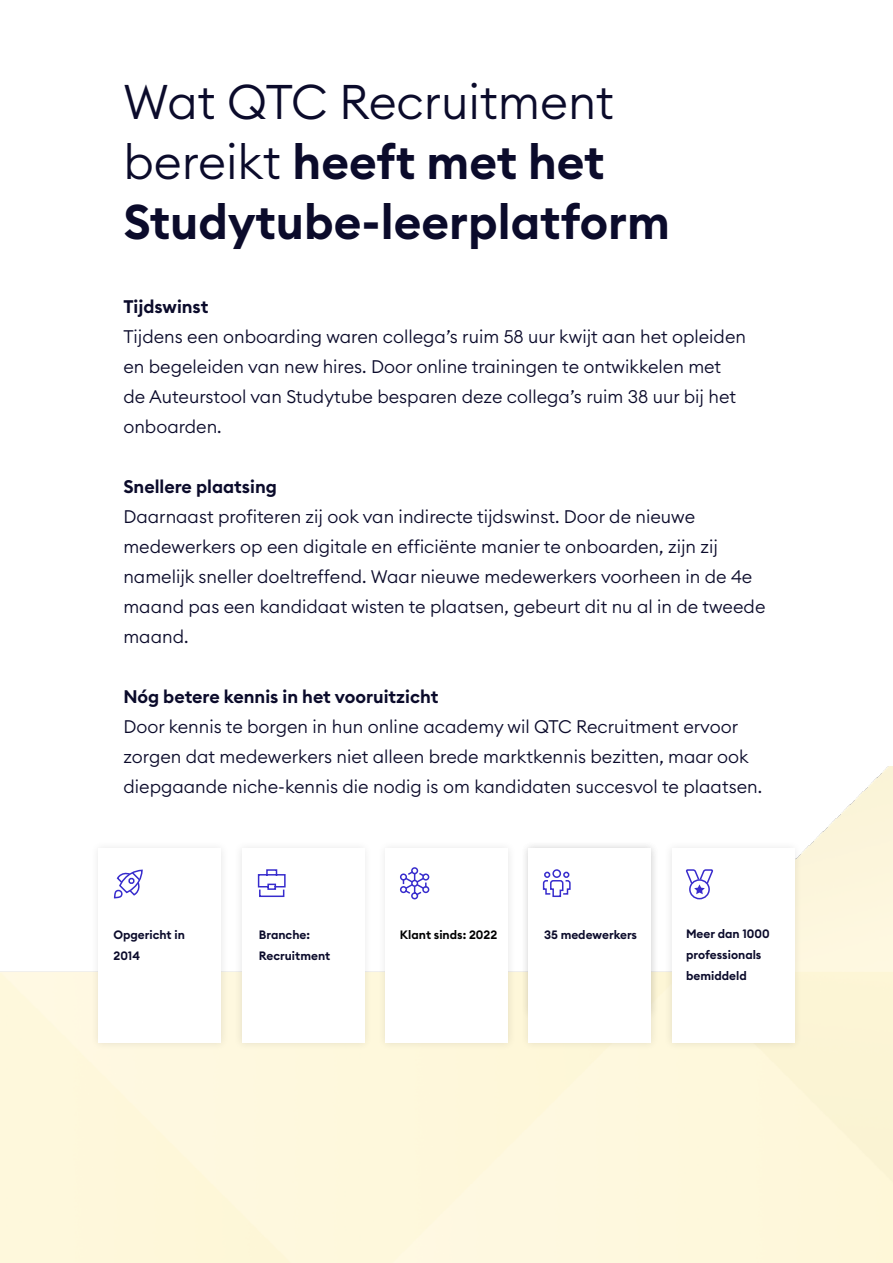
<style>
.page{position:relative;width:893px;height:1263px;background:#fff}
.page>*{position:absolute;margin:0;border:0;box-sizing:border-box;transform-origin:0 0}
.t1{font:600 48px/60px "Euclid Circular B";color:#0b0b2b}
.t2{font:300 18px/30px "Euclid Circular B";color:#0b0b2b}
.t3{font:600 18px "Euclid Circular B";color:#0b0b2b}
.t4{font:600 12px/21px "Euclid Circular B";color:#0b0b2b}
.t5{font:600 12px "Euclid Circular B";color:#000}
.s1{font-weight:300}
</style>
<div class="page">
<div style="left:90px;top:839px;width:140px;height:212px;background:#000;opacity:.1"></div>
<div style="left:99px;top:848px;width:122px;height:195px;background:#fff"></div>
<svg style="left:113px;top:869px;width:30px;height:30px"></svg>
<div style="left:520px;top:839px;width:140px;height:212px;background:#000;opacity:.1"></div>
<div style="left:528px;top:848px;width:123px;height:195px;background:#fff"></div>
<svg style="left:542px;top:869px;width:29px;height:28px"></svg>
<div style="left:233px;top:839px;width:140px;height:212px;background:#000;opacity:.1"></div>
<div style="left:242px;top:848px;width:123px;height:195px;background:#fff"></div>
<svg style="left:257px;top:869px;width:29px;height:28px"></svg>
<div style="left:376px;top:839px;width:141px;height:212px;background:#000;opacity:.1"></div>
<div style="left:385px;top:848px;width:123px;height:195px;background:#fff"></div>
<svg style="left:400px;top:867px;width:30px;height:33px"></svg>
<div style="left:663px;top:839px;width:140px;height:212px;background:#000;opacity:.1"></div>
<div style="left:672px;top:848px;width:122px;height:195px;background:#fff"></div>
<div style="left:689px;top:879px;width:21px;height:20px;border:2px solid #382bcc;border-radius:50%"></div>
<svg style="left:685px;top:869px;width:29px;height:25px"></svg>
<h1 class="t1" style="left:123px;top:72px;width:548px"><span class="s1">Wat QTC Recruitment bereikt</span> heeft met het<br>Studytube-leerplatform</h1>
<p class="t3" style="left:123px;top:295px;width:86px">Tijdswinst</p>
<p class="t2" style="left:123px;top:322px;width:624px">Tijdens een onboarding waren collega’s ruim 58 uur kwijt aan het opleiden en begeleiden van new hires. Door online trainingen te ontwikkelen met de Auteurstool van Studytube besparen deze collega’s ruim 38 uur bij het onboarden.</p>
<p class="t3" style="left:123px;top:475px;width:155px">Snellere plaatsing</p>
<p class="t2" style="left:123px;top:502px;width:643px">Daarnaast profiteren zij ook van indirecte tijdswinst. Door de nieuwe medewerkers op een digitale en efficiënte manier te onboarden, zijn zij namelijk sneller doeltreffend. Waar nieuwe medewerkers voorheen in de 4e maand pas een kandidaat wisten te plaatsen, gebeurt dit nu al in de tweede maand.</p>
<p class="t3" style="left:123px;top:685px;width:316px">Nóg betere kennis in het vooruitzicht</p>
<p class="t2" style="left:123px;top:712px;width:640px">Door kennis te borgen in hun online academy wil QTC Recruitment ervoor zorgen dat medewerkers niet alleen brede marktkennis bezitten, maar ook diepgaande niche-kennis die nodig is om kandidaten succesvol te plaatsen.</p>
<p class="t5" style="left:400px;top:927px;width:99px">Klant sinds: 2022</p>
<p class="t4" style="left:686px;top:924px;width:85px">Meer dan 1000 professionals bemiddeld</p>
<p class="t4" style="left:113px;top:924px;width:73px">Opgericht in<br>2014</p>
<p class="t4" style="left:554px;top:924px;width:79px">4 divisies m t</p>
<p class="t4" style="left:259px;top:925px;width:53px">Branche:</p>
<p class="t4" style="left:544px;top:924px;width:95px">35 medewerkers</p>
<p class="t4" style="left:259px;top:946px;width:73px">Recruitment</p>
</div>
